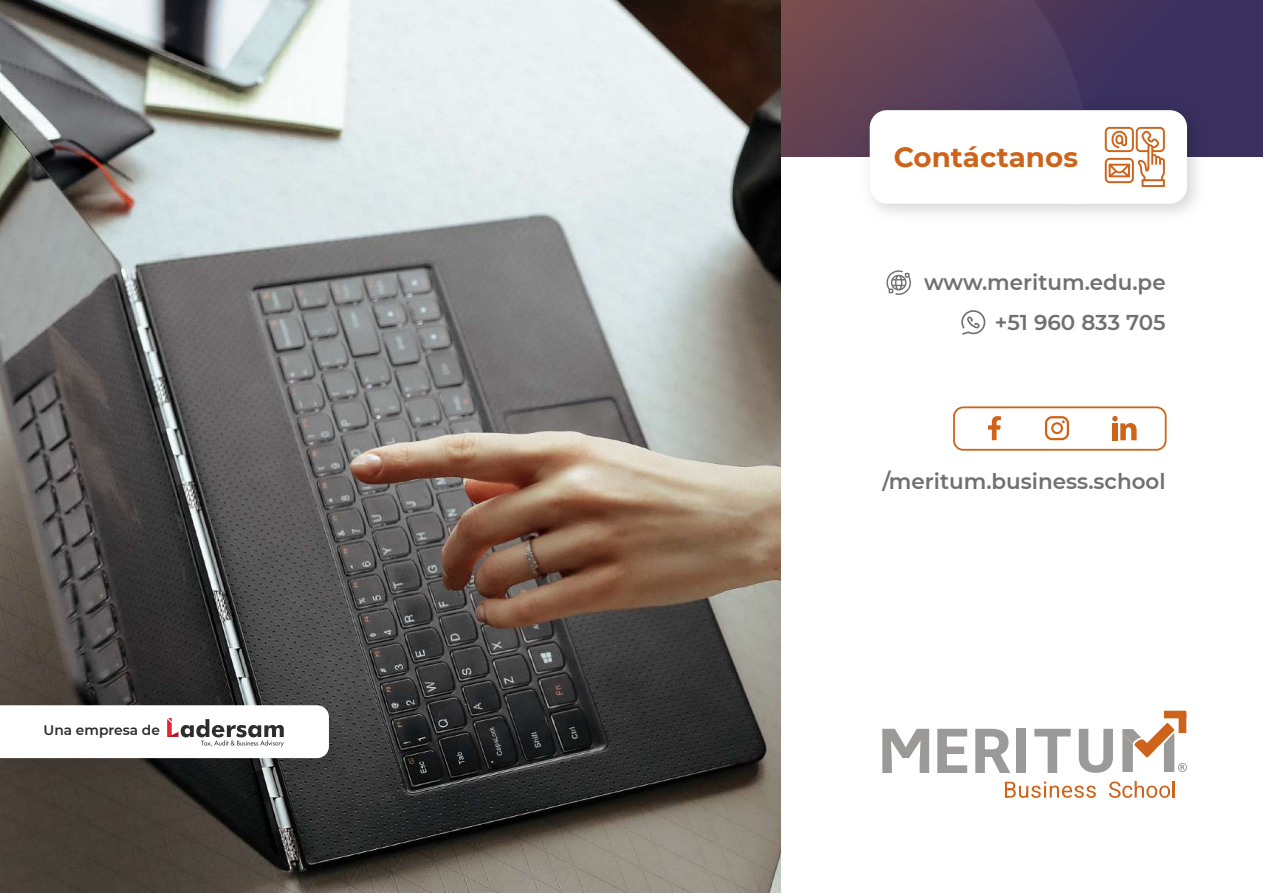
<style>
.page{position:relative;width:1263px;height:893px;background:#fff}
.page>*{position:absolute;margin:0;border:0;box-sizing:border-box;transform-origin:0 0}
.t1{font:700 27.75px "Montserrat";color:#ce641b}
.t2{font:600 21.45px/40.2px "Montserrat";color:#707070;text-align:right}
.t3{font:600 13.8px "Montserrat";color:#2d2d2d}
</style>
<div class="page">
<div style="left:358px;top:0;width:905px;height:157px;background:#3a3060"></div>
<svg style="left:781px;top:0;width:308px;height:446px"></svg>
<img style="left:0;top:0;width:781px;height:893px">
<svg style="left:882px;top:729px;width:47px;height:44px"></svg>
<svg style="left:937px;top:729px;width:30px;height:44px"></svg>
<svg style="left:975px;top:729px;width:35px;height:44px"></svg>
<div style="left:1017px;top:729px;width:9px;height:44px;background:#9c9a98"></div>
<svg style="left:1034px;top:729px;width:37px;height:44px"></svg>
<svg style="left:1079px;top:729px;width:34px;height:44px"></svg>
<svg style="left:1005px;top:781px;width:91px;height:17px"></svg>
<svg style="left:1109px;top:781px;width:66px;height:17px"></svg>
<svg style="left:1122px;top:711px;width:65px;height:61px"></svg>
<div style="left:953px;top:406px;width:213px;height:45px;border:2px solid #ce641a;border-radius:9px"></div>
<svg style="left:1045px;top:416px;width:24px;height:24px"></svg>
<svg style="left:988px;top:416px;width:13px;height:24px"></svg>
<svg style="left:1112px;top:416px;width:24px;height:24px"></svg>
<img style="left:0;top:692px;width:363px;height:105px">
<svg style="left:0;top:705px;width:329px;height:53px"></svg>
<img style="left:855px;top:95px;width:342px;height:132px">
<div style="left:870px;top:110px;width:317px;height:94px;background:#fff;border-radius:17px"></div>
<svg style="left:1105px;top:127px;width:60px;height:60px"></svg>
<svg style="left:886px;top:270px;width:25px;height:25px"></svg>
<svg style="left:961px;top:310px;width:24px;height:25px"></svg>
<p class="t3" style="left:44px;top:720px;width:118px">Una empresa de</p>
<p class="t1" style="left:894px;top:137px;width:186px">Contáctanos</p>
<p class="t2" style="left:924px;top:261px;width:243px">www.meritum.edu.pe +51 960 833 705</p>
<p class="t2" style="left:882px;top:461px;width:285px">/meritum.business.school</p>
</div>
